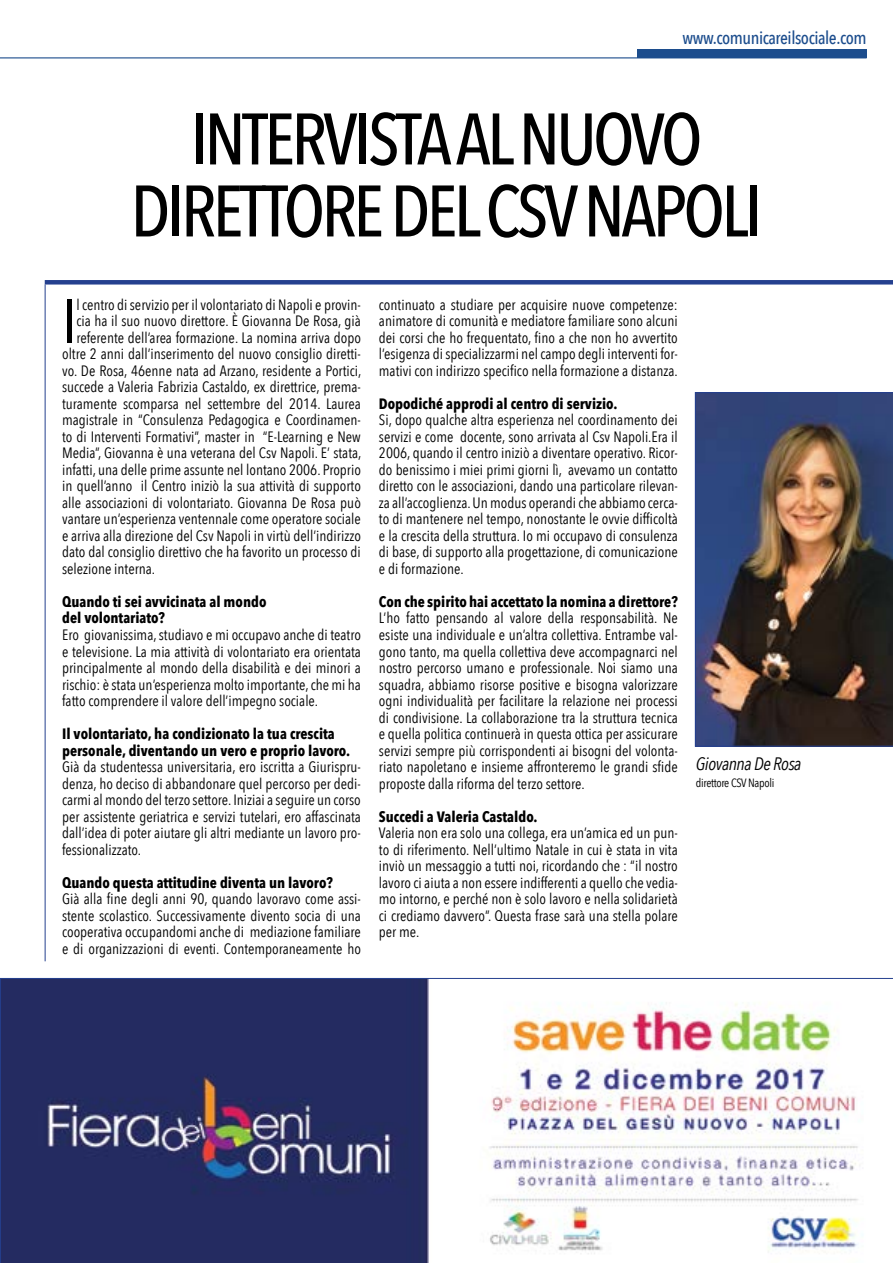
<style>
.page{position:relative;width:893px;height:1263px;background:#fff}
.page>*{position:absolute;margin:0;border:0;box-sizing:border-box;transform-origin:0 0}
.t1{font:500 72px/72px "Avenir Next Condensed";letter-spacing:-.05em;color:#000;text-align:center}
.t2{font:61.65px "Avenir Next Condensed";color:#000}
.t3{font:500 18px "Avenir Next Condensed";letter-spacing:-.025em;color:#1c4d8d}
.t4{font:italic 18px "Avenir Next Condensed";letter-spacing:-.025em;color:#000}
.t5{font:15px/16.5px "Avenir Next Condensed";color:#000;text-align:justify}
.t6{font:700 15px/16.5px "Avenir Next Condensed";color:#000}
.t7{font:12px "Avenir Next Condensed";letter-spacing:-.025em;color:#000}
</style>
<div class="page">
<hr style="left:0;top:57px;width:867px;height:1px;background:#1c4d8d">
<div style="left:637px;top:49px;width:230px;height:8px;background:#1c4d8d"></div>
<hr style="left:0;top:278px;width:1px;height:985px;background:#1c4d8d">
<img style="left:695px;top:392px;width:198px;height:355px">
<svg style="left:0;top:978px;width:893px;height:285px"></svg>
<div style="left:45px;top:280px;width:848px;height:5px;background:#25408f"></div>
<hr style="left:45px;top:284px;width:1px;height:677px;background:#25408f">
<p class="t3" style="left:682px;top:27px;width:186px">www.comunicareilsociale.com</p>
<h1 class="t1" style="left:131px;top:103px;width:633px">INTERVISTA AL NUOVO<br>DIRETTORE DEL CSV NAPOLI</h1>
<h2 class="t2" style="left:62px;top:269px;width:16px">I</h2>
<p class="t5" style="left:76px;top:296px;width:286px">l centro di servizio per il volontariato di Napoli e provin-</p>
<p class="t5" style="left:76px;top:312px;width:286px">cia ha il suo nuovo direttore. È Giovanna De Rosa, già</p>
<p class="t5" style="left:76px;top:329px;width:286px">referente dell’area formazione. La nomina arriva dopo</p>
<p class="t5" style="left:62px;top:345px;width:300px">oltre 2 anni dall’inserimento del nuovo consiglio diretti-</p>
<p class="t5" style="left:62px;top:362px;width:301px">vo. De Rosa, 46enne nata ad Arzano, residente a Portici,</p>
<p class="t5" style="left:62px;top:378px;width:300px">succede a Valeria Fabrizia Castaldo, ex direttrice, prema-</p>
<p class="t5" style="left:62px;top:395px;width:300px">turamente scomparsa nel settembre del 2014. Laurea</p>
<p class="t5" style="left:62px;top:411px;width:300px">magistrale in “Consulenza Pedagogica e Coordinamen-</p>
<p class="t5" style="left:62px;top:428px;width:300px">to di Interventi Formativi”, master in “E-Learning e New</p>
<p class="t5" style="left:62px;top:444px;width:301px">Media”, Giovanna è una veterana del Csv Napoli. E’ stata,</p>
<p class="t5" style="left:62px;top:461px;width:300px">infatti, una delle prime assunte nel lontano 2006. Proprio</p>
<p class="t5" style="left:62px;top:477px;width:300px">in quell’anno il Centro iniziò la sua attività di supporto</p>
<p class="t5" style="left:62px;top:494px;width:300px">alle associazioni di volontariato. Giovanna De Rosa può</p>
<p class="t5" style="left:62px;top:510px;width:300px">vantare un’esperienza ventennale come operatore sociale</p>
<p class="t5" style="left:62px;top:527px;width:300px">e arriva alla direzione del Csv Napoli in virtù dell’indirizzo</p>
<p class="t5" style="left:62px;top:543px;width:300px">dato dal consiglio direttivo che ha favorito un processo di</p>
<p class="t5" style="left:62px;top:560px;width:95px">selezione interna.</p>
<p class="t6" style="left:62px;top:593px;width:206px">Quando ti sei avvicinata al mondo del volontariato?</p>
<p class="t5" style="left:62px;top:626px;width:300px">Ero giovanissima, studiavo e mi occupavo anche di teatro e televisione. La mia attività di volontariato era orientata principalmente al mondo della disabilità e dei minori a rischio: è stata un’esperienza molto importante, che mi ha fatto comprendere il valore dell’impegno sociale.</p>
<p class="t6" style="left:62px;top:725px;width:290px">Il volontariato, ha condizionato la tua crescita personale, diventando un vero e proprio lavoro.</p>
<p class="t5" style="left:62px;top:758px;width:300px">Già da studentessa universitaria, ero iscritta a Giurispru&shy;denza, ho deciso di abbandonare quel percorso per dedi&shy;carmi al mondo del terzo settore. Iniziai a seguire un corso per assistente geriatrica e servizi tutelari, ero affascinata dall’idea di poter aiutare gli altri mediante un lavoro pro&shy;fessionalizzato.</p>
<p class="t6" style="left:62px;top:874px;width:272px">Quando questa attitudine diventa un lavoro?</p>
<p class="t5" style="left:62px;top:890px;width:300px">Già alla fine degli anni 90, quando lavoravo come assi&shy;stente scolastico. Successivamente divento socia di una cooperativa occupandomi anche di mediazione familiare e di organizzazioni di eventi. Contemporaneamente ho</p>
<p class="t5" style="left:379px;top:296px;width:300px">continuato a studiare per acquisire nuove competenze: animatore di comunità e mediatore familiare sono alcuni dei corsi che ho frequentato, fino a che non ho avvertito l’esigenza di specializzarmi nel campo degli interventi for&shy;mativi con indirizzo specifico nella formazione a distanza.</p>
<p class="t6" style="left:379px;top:395px;width:240px">Dopodiché approdi al centro di servizio.</p>
<p class="t5" style="left:379px;top:411px;width:300px">Si, dopo qualche altra esperienza nel coordinamento dei servizi e come docente, sono arrivata al Csv Napoli.Era il 2006, quando il centro iniziò a diventare operativo. Ricor&shy;do benissimo i miei primi giorni lì, avevamo un contatto diretto con le associazioni, dando una particolare rilevan&shy;za all’accoglienza. Un modus operandi che abbiamo cerca&shy;to di mantenere nel tempo, nonostante le ovvie difficoltà e la crescita della struttura. Io mi occupavo di consulenza di base, di supporto alla progettazione, di comunicazione e di formazione.</p>
<p class="t6" style="left:379px;top:593px;width:300px">Con che spirito hai accettato la nomina a direttore?</p>
<p class="t5" style="left:379px;top:609px;width:300px">L’ho fatto pensando al valore della responsabilità. Ne esiste una individuale e un’altra collettiva. Entrambe val&shy;gono tanto, ma quella collettiva deve accompagnarci nel nostro percorso umano e professionale. Noi siamo una squadra, abbiamo risorse positive e bisogna valorizzare ogni individualità per facilitare la relazione nei processi di condivisione. La collaborazione tra la struttura tecnica e quella politica continuerà in questa ottica per assicurare servizi sempre più corrispondenti ai bisogni del volonta&shy;riato napoletano e insieme affronteremo le grandi sfide proposte dalla riforma del terzo settore.</p>
<p class="t6" style="left:379px;top:808px;width:160px">Succedi a Valeria Castaldo.</p>
<p class="t5" style="left:379px;top:824px;width:300px">Valeria non era solo una collega, era un’amica ed un pun&shy;to di riferimento. Nell’ultimo Natale in cui è stata in vita inviò un messaggio a tutti noi, ricordando che : “il nostro lavoro ci aiuta a non essere indifferenti a quello che vedia&shy;mo intorno, e perché non è solo lavoro e nella solidarietà ci crediamo davvero”. Questa frase sarà una stella polare per me.</p>
<p class="t4" style="left:696px;top:753px;width:107px">Giovanna De Rosa</p>
<p class="t7" style="left:696px;top:772px;width:80px">direttore CSV Napoli</p>
</div>
